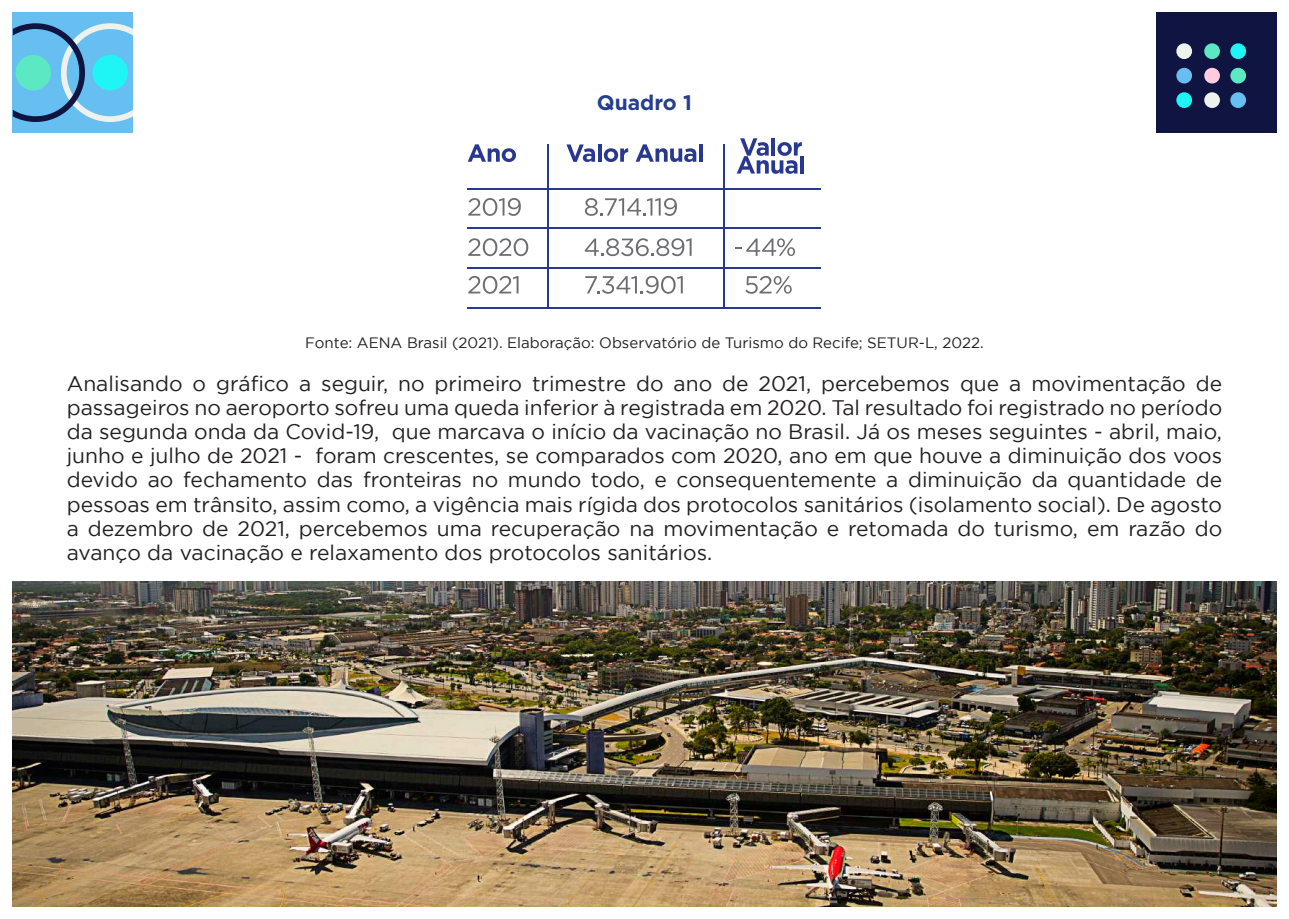
<style>
.page{position:relative;width:1289px;height:919px;background:#fff}
.page>*{position:absolute;margin:0;border:0;box-sizing:border-box;transform-origin:0 0}
.t1{font:21px/24.2px "Gotham";color:#231f20;text-align:justify}
.t2{font:700 21px "Gotham";color:#253f8e}
.t3{font:15px "Gotham";color:#231f20}
</style>
<div class="page">
<img style="left:13px;top:581px;width:1262px;height:325px">
<div style="left:1155px;top:13px;width:121px;height:120px;background:#0f1440"></div>
<div style="left:1230px;top:43px;width:15px;height:16px;background:#1ff5f5;border-radius:50%"></div>
<div style="left:1204px;top:43px;width:15px;height:16px;background:#5ce8c2;border-radius:50%"></div>
<div style="left:1176px;top:43px;width:15px;height:16px;background:#edf2ed;border-radius:50%"></div>
<div style="left:1230px;top:68px;width:15px;height:15px;background:#5ce8c2;border-radius:50%"></div>
<div style="left:1204px;top:68px;width:15px;height:15px;background:#ffccde;border-radius:50%"></div>
<div style="left:1176px;top:68px;width:15px;height:15px;background:#66bff0;border-radius:50%"></div>
<div style="left:1230px;top:92px;width:15px;height:16px;background:#66bff0;border-radius:50%"></div>
<div style="left:1204px;top:92px;width:15px;height:16px;background:#edf2ed;border-radius:50%"></div>
<div style="left:1176px;top:92px;width:15px;height:16px;background:#1ff5f5;border-radius:50%"></div>
<svg style="left:468px;top:198px;width:53px;height:18px"></svg>
<svg style="left:467px;top:144px;width:49px;height:18px"></svg>
<svg style="left:566px;top:144px;width:29px;height:18px"></svg>
<hr style="left:598px;top:144px;width:3px;height:18px;background:#283890">
<svg style="left:604px;top:148px;width:24px;height:14px"></svg>
<svg style="left:635px;top:144px;width:61px;height:18px"></svg>
<hr style="left:699px;top:144px;width:4px;height:18px;background:#283890">
<svg style="left:736px;top:138px;width:65px;height:36px"></svg>
<hr style="left:800px;top:155px;width:4px;height:18px;background:#283890">
<svg style="left:468px;top:238px;width:60px;height:18px"></svg>
<svg style="left:468px;top:276px;width:50px;height:18px"></svg>
<svg style="left:585px;top:198px;width:92px;height:18px"></svg>
<svg style="left:584px;top:238px;width:107px;height:18px"></svg>
<svg style="left:585px;top:276px;width:97px;height:18px"></svg>
<svg style="left:735px;top:238px;width:60px;height:18px"></svg>
<svg style="left:745px;top:276px;width:46px;height:18px"></svg>
<hr style="left:467px;top:188px;width:354px;height:1px;background:#283890">
<hr style="left:467px;top:228px;width:354px;height:1px;background:#283890">
<hr style="left:467px;top:267px;width:354px;height:2px;background:#283890">
<hr style="left:467px;top:307px;width:354px;height:2px;background:#283890">
<hr style="left:547px;top:144px;width:1px;height:164px;background:#283890">
<hr style="left:722px;top:144px;width:2px;height:164px;background:#283890">
<div style="left:13px;top:13px;width:120px;height:120px;background:#66bff0"></div>
<svg style="left:13px;top:23px;width:120px;height:99px"></svg>
<div style="left:93px;top:55px;width:35px;height:35px;background:#1ff5f5;border-radius:50%"></div>
<div style="left:16px;top:55px;width:35px;height:35px;background:#5ce8c2;border-radius:50%"></div>
<p class="t2" style="left:597px;top:88px;width:97px">Quadro 1</p>
<p class="t3" style="left:305px;top:334px;width:680px">Fonte: AENA Brasil (2021). Elaboração: Observatório de Turismo do Recife; SETUR-L, 2022.</p>
<p class="t1" style="left:67px;top:371px;width:1156px">Analisando o gráfico a seguir, no primeiro trimestre do ano de 2021, percebemos que a movimentação de passageiros no aeroporto sofreu uma queda inferior à registrada em 2020. Tal resultado foi registrado no período da segunda onda da Covid-19, que marcava o início da vacinação no Brasil. Já os meses seguintes - abril, maio, junho e julho de 2021 - foram crescentes, se comparados com 2020, ano em que houve a diminuição dos voos devido ao fechamento das fronteiras no mundo todo, e consequentemente a diminuição da quantidade de pessoas em trânsito, assim como, a vigência mais rígida dos protocolos sanitários (isolamento social). De agosto a dezembro de 2021, percebemos uma recuperação na movimentação e retomada do turismo, em razão do avanço da vacinação e relaxamento dos protocolos sanitários.</p>
</div>
